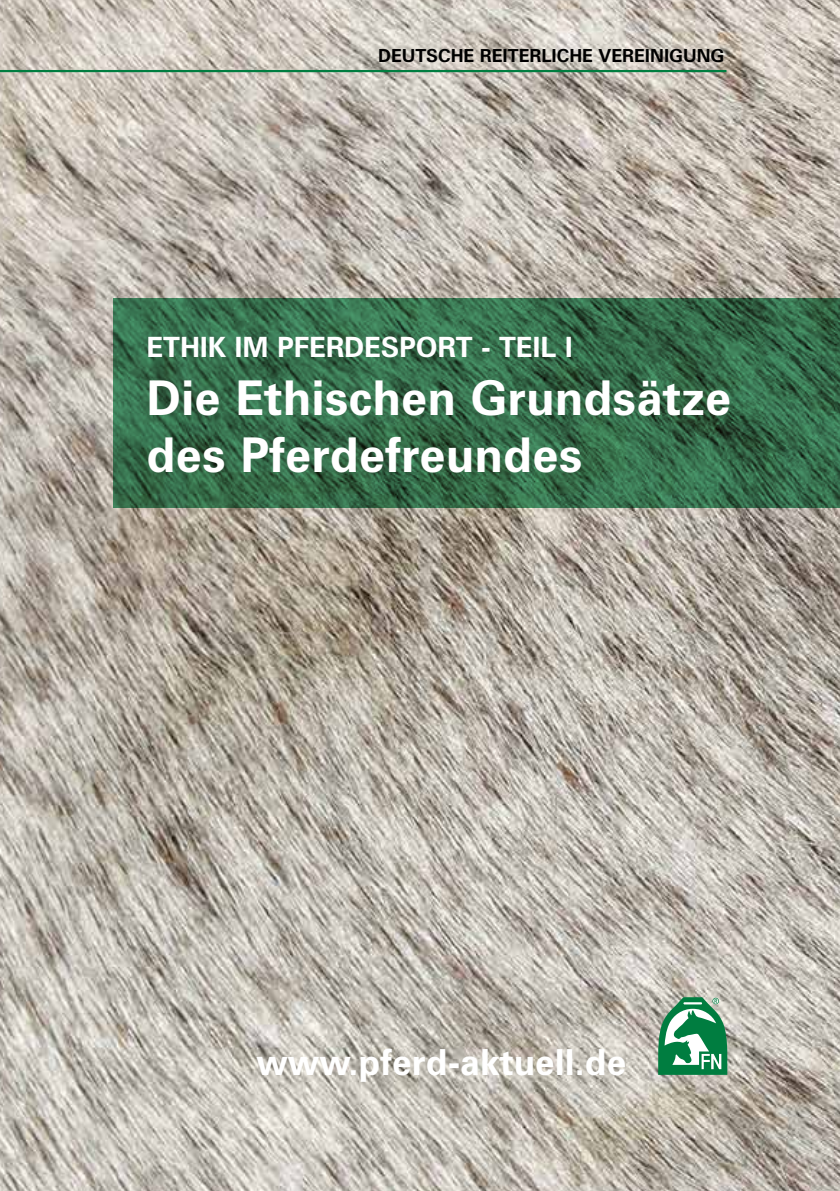
<style>
.page{position:relative;width:840px;height:1191px;background:#fff}
.page>*{position:absolute;margin:0;border:0;box-sizing:border-box;transform-origin:0 0}
.t1{font:700 48px/57.6px "Zurich BT";color:#fff}
.t2{font:700 36px "Zurich BT";color:#fff}
.t3{font:700 28px "Zurich BT";letter-spacing:-.005em;color:#fff}
.t4{font:700 18px "Zurich BT";color:#000}
</style>
<div class="page">
<img style="left:0;top:0;width:839px;height:1191px">
<hr style="left:0;top:70px;width:726px;height:2px;background:#007d40">
<svg style="left:657px;top:997px;width:69px;height:77px"></svg>
<svg style="left:113px;top:298px;width:726px;height:209px;background:#356b49"></svg>
<p class="t4" style="left:378px;top:44px;width:348px">DEUTSCHE REITERLICHE VEREINIGUNG</p>
<p class="t3" style="left:146px;top:330px;width:427px">ETHIK IM PFERDESPORT - TEIL I</p>
<p class="t1" style="left:146px;top:368px;width:586px">Die Ethischen Grundsätze des Pferdefreundes</p>
<p class="t2" style="left:256px;top:1040px;width:371px">www.pferd-aktuell.de</p>
</div>
